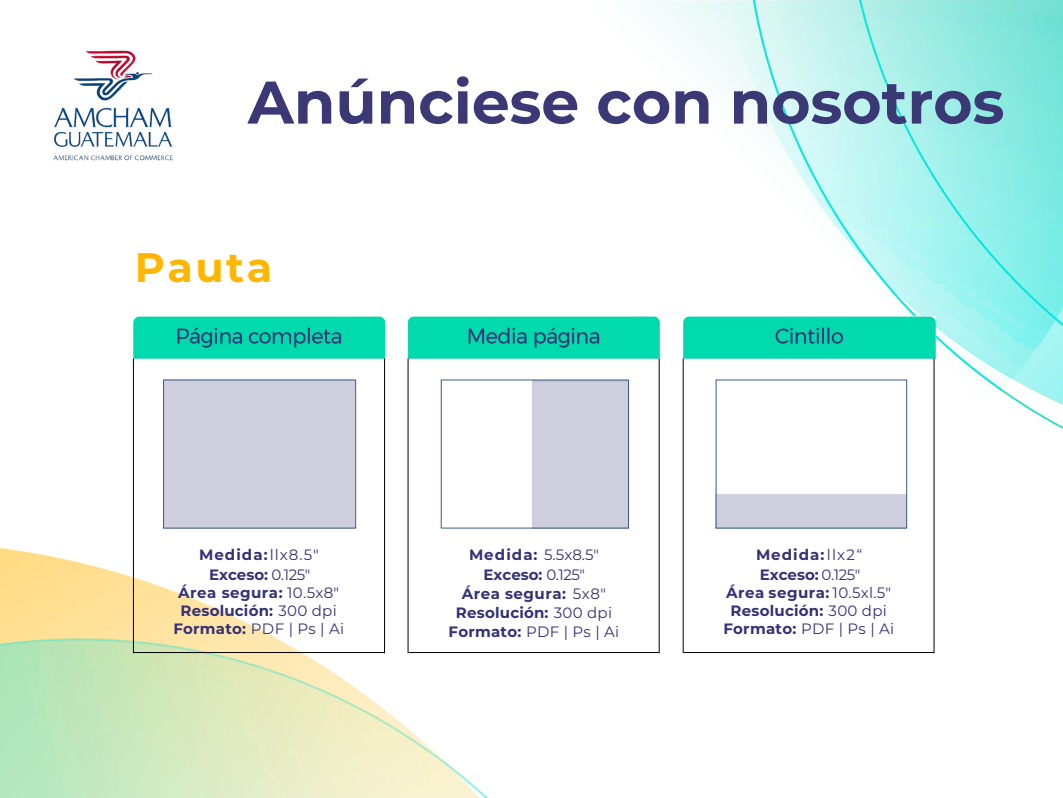
<style>
.page{position:relative;width:1063px;height:798px;background:#fff}
.page>*{position:absolute;margin:0;border:0;box-sizing:border-box;transform-origin:0 0}
.t1{font:700 60px "Montserrat";color:#3b3975}
.t2{font:700 41.25px "Montserrat";letter-spacing:.06em;color:#ffb600}
.t3{font:700 15px "Montserrat";letter-spacing:.02em;color:#343175}
.t4{font:15px "Montserrat";letter-spacing:.015em;color:#343175}
.s1{font-weight:400}
.s2{font-weight:700}
</style>
<div class="page">
<img style="left:0;top:1px;width:1062px;height:797px">
<img style="left:36px;top:32px;width:153px;height:145px">
<img style="left:133px;top:316px;width:253px;height:42px">
<div style="left:165px;top:381px;width:189px;height:145px;background:#cfcede"></div>
<img style="left:407px;top:316px;width:252px;height:42px">
<div style="left:531px;top:381px;width:96px;height:145px;background:#cecede"></div>
<img style="left:683px;top:316px;width:252px;height:42px">
<div style="left:717px;top:493px;width:188px;height:33px;background:#cecede"></div>
<hr style="left:133px;top:358px;width:1px;height:295px;background:#000">
<hr style="left:384px;top:358px;width:1px;height:295px;background:#000">
<hr style="left:408px;top:358px;width:1px;height:295px;background:#000">
<hr style="left:659px;top:358px;width:1px;height:295px;background:#000">
<hr style="left:683px;top:358px;width:1px;height:295px;background:#000">
<hr style="left:933px;top:358px;width:1px;height:295px;background:#000">
<hr style="left:684px;top:652px;width:250px;height:1px;background:#000">
<hr style="left:409px;top:652px;width:250px;height:1px;background:#000">
<hr style="left:133px;top:652px;width:252px;height:1px;background:#000">
<div style="left:441px;top:379px;width:188px;height:149px;border:1px solid #385d8a"></div>
<div style="left:163px;top:379px;width:193px;height:149px;border:1px solid #385d8a"></div>
<p class="t1" style="left:248px;top:59px;width:758px">Anúnciese con nosotros</p>
<h2 class="t2" style="left:135px;top:238px;width:139px">Pauta</h2>
<p class="t3" style="left:199px;top:544px;width:121px">Medida:<span class="s1">llx8.5"</span></p>
<p class="t3" style="left:209px;top:563px;width:103px">Exceso: <span class="s1">0.125"</span></p>
<p class="t3" style="left:178px;top:581px;width:162px">Área segura: <span class="s1">10.5x8"</span></p>
<p class="t3" style="left:180px;top:599px;width:158px">Resolución: <span class="s1">300 dpi</span></p>
<p class="t4" style="left:173px;top:618px;width:172px"><span class="s2">Formato:</span> PDF | Ps | Ai</p>
<p class="t4" style="left:469px;top:544px;width:132px"><span class="s2">Medida:</span> 5.5x8.5"</p>
<p class="t3" style="left:483px;top:563px;width:103px">Exceso: <span class="s1">0.125"</span></p>
<p class="t3" style="left:462px;top:582px;width:146px">Área segura: <span class="s1">5x8"</span></p>
<p class="t3" style="left:456px;top:602px;width:158px">Resolución: <span class="s1">300 dpi</span></p>
<p class="t4" style="left:448px;top:621px;width:172px"><span class="s2">Formato:</span> PDF | Ps | Ai</p>
<p class="t3" style="left:756px;top:544px;width:107px">Medida:<span class="s1">llx2“</span></p>
<p class="t3" style="left:759px;top:563px;width:102px">Exceso: <span class="s1">0.125"</span></p>
<p class="t3" style="left:726px;top:581px;width:166px">Área segura: <span class="s1">10.5xl.5"</span></p>
<p class="t3" style="left:730px;top:599px;width:158px">Resolución: <span class="s1">300 dpi</span></p>
<p class="t4" style="left:723px;top:618px;width:172px"><span class="s2">Formato:</span> PDF | Ps | Ai</p>
</div>
